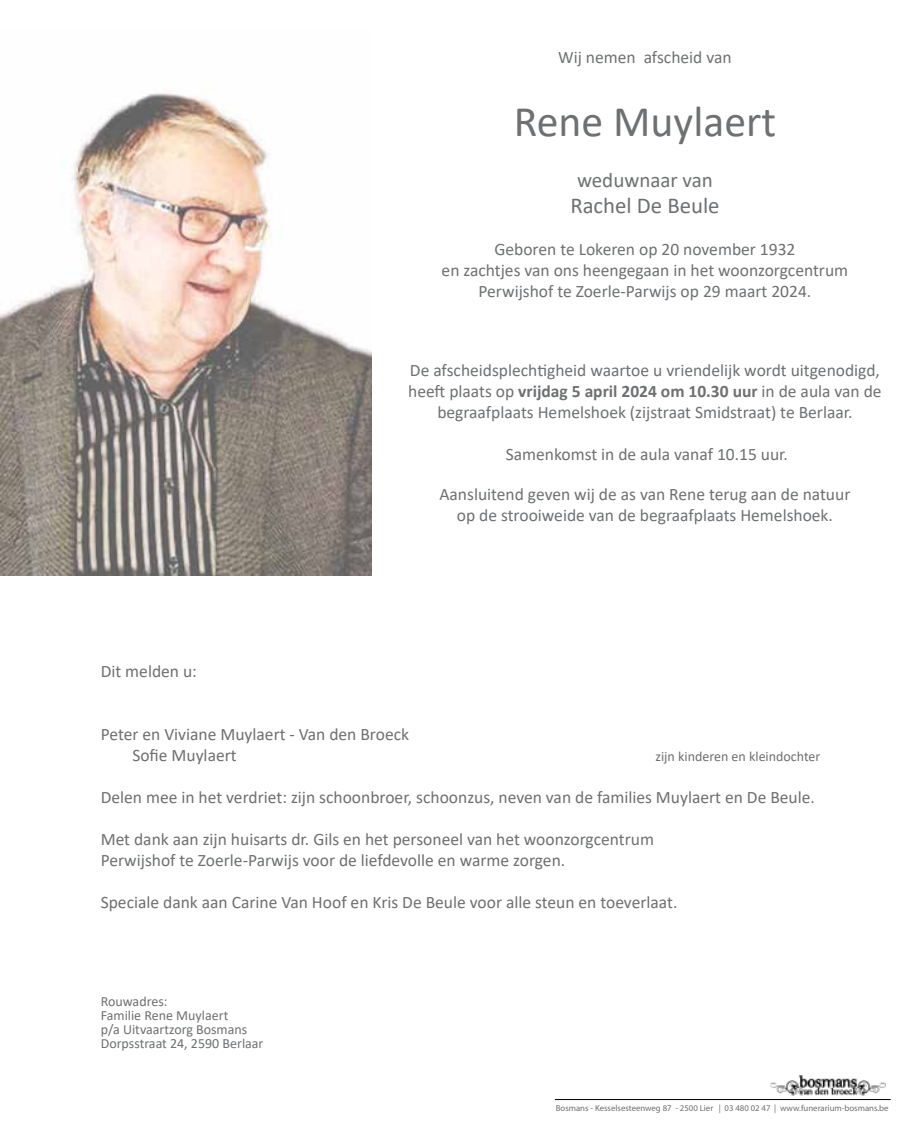
<style>
.page{position:relative;width:918px;height:1141px;background:#fff}
.page>*{position:absolute;margin:0;border:0;box-sizing:border-box;transform-origin:0 0}
.t1{font:43.75px "Calibri";color:#6e7072}
.t2{font:22.75px "Calibri";color:#6e7072}
.t3{font:21px "Calibri";color:#6e7072}
.t4{font:17.5px/21px "Calibri";color:#6e7072;text-align:center}
.t5{font:17.5px/21px "Calibri";color:#706f6f}
.t6{font:14px/14px "Calibri";color:#6e7072}
.t7{font:14px "Calibri";color:#706f6f}
.t8{font:8.75px "Myriad Pro";color:#706f6f}
.s1{font-weight:700}
.s2{color:#6e7072}
</style>
<div class="page">
<hr style="left:555px;top:1099px;width:335px;height:1px;background:#000">
<img style="left:770px;top:1076px;width:115px;height:20px">
<img style="left:0;top:89px;width:372px;height:486px">
<p class="t4" style="left:558px;top:46px;width:175px">Wij nemen afscheid van</p>
<h1 class="t1" style="left:514px;top:91px;width:264px">Rene Muylaert</h1>
<p class="t3" style="left:577px;top:165px;width:137px">weduwnaar van</p>
<h2 class="t2" style="left:570px;top:190px;width:151px">Rachel De Beule</h2>
<p class="t4" style="left:441px;top:238px;width:408px">Geboren te Lokeren op 20 november 1932<br>en zachtjes van ons heengegaan in het woonzorgcentrum<br>Perwijshof te Zoerle-Parwijs op 29 maart 2024.</p>
<p class="t5" style="left:101px;top:660px;width:98px">Dit melden u:</p>
<p class="t4" style="left:408px;top:359px;width:475px">De afscheidsplechtigheid waartoe u vriendelijk wordt uitgenodigd, heeft plaats op <span class="s1">vrijdag 5 april 2024 om 10.30 uur</span> in de aula van de begraafplaats Hemelshoek (zijstraat Smidstraat) te Berlaar.</p>
<p class="t4" style="left:506px;top:443px;width:284px">Samenkomst in de aula vanaf 10.15 uur.</p>
<p class="t4" style="left:439px;top:483px;width:412px">Aansluitend geven wij de as van Rene terug aan de natuur op de strooiweide van de begraafplaats Hemelshoek.</p>
<p class="t5" style="left:132px;top:723px;width:278px;text-indent:-32px">Peter en Viviane Muylaert - Van den Broeck<br>Sofie Muylaert</p>
<p class="t7" style="left:655px;top:746px;width:166px">zijn kinderen en kleindochter</p>
<p class="t5" style="left:101px;top:786px;width:716px">Delen mee in het verdriet: zijn schoonbroer, schoonzus, neven van de families Muylaert en De Beule.</p>
<p class="t5" style="left:101px;top:828px;width:555px">Met dank aan zijn huisarts dr. Gils en het personeel van het <span class="s2">woonzorgcentrum<br>Perwijshof te Zoerle-Parwijs</span> voor de liefdevolle en warme zorgen.</p>
<p class="t5" style="left:101px;top:891px;width:578px">Speciale dank aan Carine Van Hoof en Kris De Beule voor alle steun en toeverlaat.</p>
<p class="t7" style="left:101px;top:991px;width:68px">Rouwadres:</p>
<p class="t6" style="left:101px;top:1008px;width:164px">Familie Rene Muylaert<br>p/a Uitvaartzorg Bosmans<br>Dorpsstraat 24, 2590 Berlaar</p>
<p class="t8" style="left:556px;top:1103px;width:334px">Bosmans - Kesselsesteenweg 87 - 2500 Lier | 03 480 02 47 | www.funerarium-bosmans.be</p>
</div>
